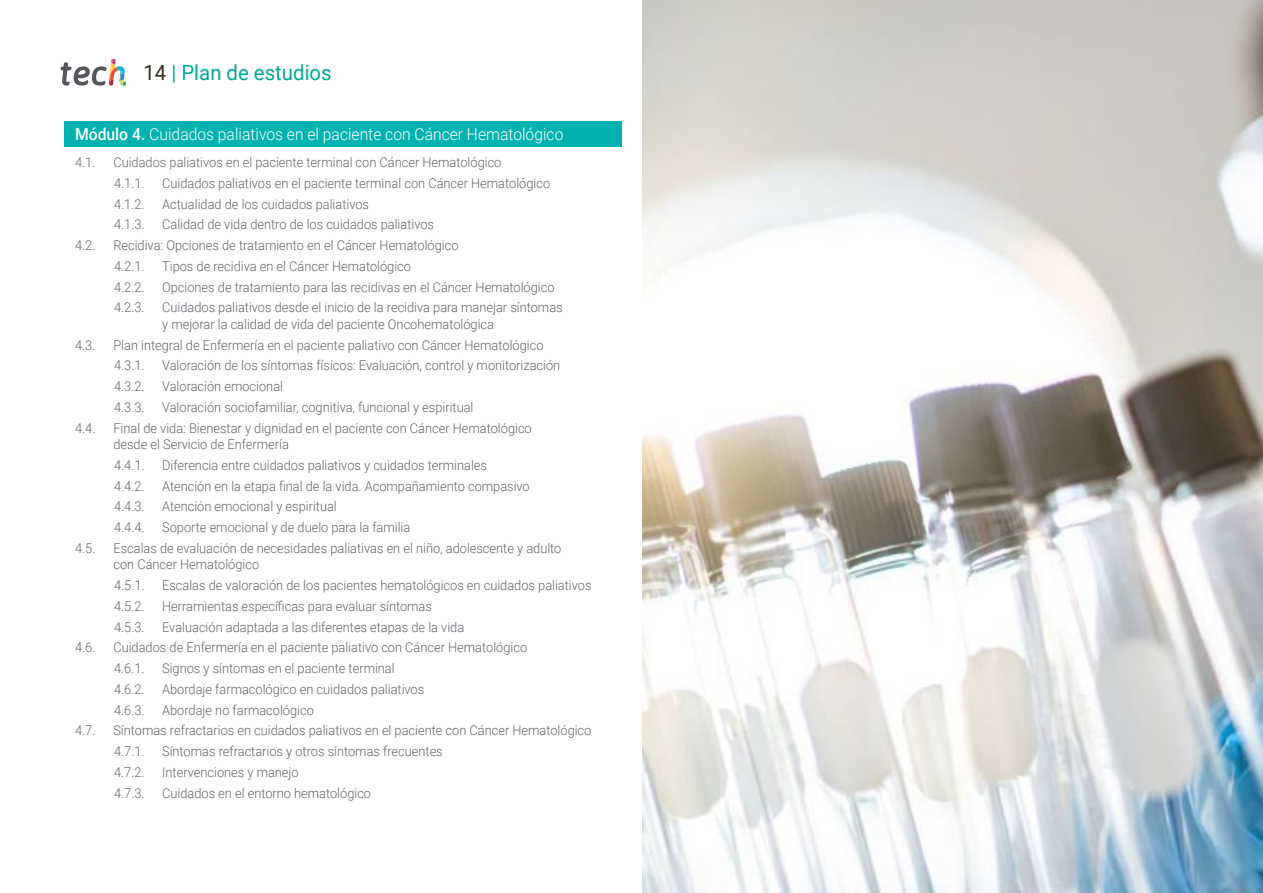
<style>
.page{position:relative;width:1263px;height:893px;background:#fff}
.page>*{position:absolute;margin:0;border:0;box-sizing:border-box;transform-origin:0 0}
.t1{font:21px "Roboto";color:#00a996}
.t2{font:300 16.5px "Roboto";color:#fff;scale:.95 1}
.t3{font:300 13.5px/20.7px "Roboto";color:#61646a;scale:.95 1}
.s1{color:#312e20}
.s2{font-weight:500}
</style>
<div class="page">
<div style="left:64px;top:121px;width:557px;height:25px;background:#00b2af"></div>
<img style="left:642px;top:0;width:621px;height:893px">
<svg style="left:61px;top:59px;width:65px;height:27px"></svg>
<h1 class="t1" style="left:144px;top:57px;width:190px"><span class="s1">14</span> | Plan de estudios</h1>
<p class="t2" style="left:75px;top:123px;width:515px"><span class="s2">Módulo 4.</span> Cuidados paliativos en el paciente con Cáncer Hematológico</p>
<p class="t3" style="left:75px;top:151px;width:23px">4.1.</p>
<p class="t3" style="left:113px;top:151px;width:410px">Cuidados paliativos en el paciente terminal con Cáncer Hematológico<br>4.1.1.</p>
<p class="t3" style="left:162px;top:172px;width:410px">Cuidados paliativos en el paciente terminal con Cáncer Hematológico</p>
<p class="t3" style="left:114px;top:193px;width:34px">4.1.2.</p>
<p class="t3" style="left:162px;top:193px;width:219px">Actualidad de los cuidados paliativos</p>
<p class="t3" style="left:114px;top:214px;width:34px">4.1.3.</p>
<p class="t3" style="left:162px;top:214px;width:288px">Calidad de vida dentro de los cuidados paliativos</p>
<p class="t3" style="left:75px;top:234px;width:23px">4.2.</p>
<p class="t3" style="left:113px;top:234px;width:365px">Recidiva: Opciones de tratamiento en el Cáncer Hematológico<br>4.2.1.</p>
<p class="t3" style="left:162px;top:255px;width:264px">Tipos de recidiva en el Cáncer Hematológico</p>
<p class="t3" style="left:114px;top:276px;width:34px">4.2.2.</p>
<p class="t3" style="left:162px;top:276px;width:415px">Opciones de tratamiento para las recidivas en el Cáncer Hematológico</p>
<p class="t3" style="left:114px;top:297px;width:34px">4.2.3.</p>
<p class="t3" style="left:162px;top:299px;width:423px;line-height:16.5px">Cuidados paliativos desde el inicio de la recidiva para manejar síntomas y mejorar la calidad de vida del paciente Oncohematológica</p>
<p class="t3" style="left:75px;top:334px;width:23px">4.3.</p>
<p class="t3" style="left:113px;top:334px;width:454px">Plan integral de Enfermería en el paciente paliativo con Cáncer Hematológico<br>4.3.1.</p>
<p class="t3" style="left:162px;top:355px;width:421px">Valoración de los síntomas físicos: Evaluación, control y monitorización</p>
<p class="t3" style="left:114px;top:375px;width:34px">4.3.2.</p>
<p class="t3" style="left:162px;top:375px;width:129px">Valoración emocional</p>
<p class="t3" style="left:114px;top:396px;width:34px">4.3.3.</p>
<p class="t3" style="left:162px;top:396px;width:329px">Valoración sociofamiliar, cognitiva, funcional y espiritual</p>
<p class="t3" style="left:75px;top:417px;width:23px">4.4.</p>
<p class="t3" style="left:113px;top:419px;width:442px;line-height:16.5px">Final de vida: Bienestar y dignidad en el paciente con Cáncer Hematológico desde el Servicio de Enfermería</p>
<p class="t3" style="left:114px;top:454px;width:34px">4.4.1.</p>
<p class="t3" style="left:162px;top:454px;width:343px">Diferencia entre cuidados paliativos y cuidados terminales</p>
<p class="t3" style="left:114px;top:475px;width:34px">4.4.2.</p>
<p class="t3" style="left:162px;top:475px;width:389px">Atención en la etapa final de la vida. Acompañamiento compasivo</p>
<p class="t3" style="left:114px;top:496px;width:34px">4.4.3.</p>
<p class="t3" style="left:162px;top:496px;width:185px">Atención emocional y espiritual</p>
<p class="t3" style="left:114px;top:516px;width:34px">4.4.4.</p>
<p class="t3" style="left:162px;top:516px;width:263px">Soporte emocional y de duelo para la familia</p>
<p class="t3" style="left:75px;top:537px;width:23px">4.5.</p>
<p class="t3" style="left:113px;top:539px;width:473px;line-height:16.5px">Escalas de evaluación de necesidades paliativas en el niño, adolescente y adulto con Cáncer Hematológico</p>
<p class="t3" style="left:114px;top:574px;width:34px">4.5.1.</p>
<p class="t3" style="left:162px;top:574px;width:453px">Escalas de valoración de los pacientes hematológicos en cuidados paliativos</p>
<p class="t3" style="left:114px;top:595px;width:34px">4.5.2.</p>
<p class="t3" style="left:162px;top:595px;width:285px">Herramientas específicas para evaluar síntomas</p>
<p class="t3" style="left:114px;top:616px;width:34px">4.5.3.</p>
<p class="t3" style="left:162px;top:616px;width:319px">Evaluación adaptada a las diferentes etapas de la vida</p>
<p class="t3" style="left:75px;top:637px;width:23px">4.6.</p>
<p class="t3" style="left:113px;top:637px;width:437px">Cuidados de Enfermería en el paciente paliativo con Cáncer Hematológico<br>4.6.1.</p>
<p class="t3" style="left:162px;top:657px;width:246px">Signos y síntomas en el paciente terminal</p>
<p class="t3" style="left:114px;top:678px;width:34px">4.6.2.</p>
<p class="t3" style="left:162px;top:678px;width:277px">Abordaje farmacológico en cuidados paliativos</p>
<p class="t3" style="left:114px;top:699px;width:34px">4.6.3.</p>
<p class="t3" style="left:162px;top:699px;width:161px">Abordaje no farmacológico</p>
<p class="t3" style="left:75px;top:720px;width:23px">4.7.</p>
<p class="t3" style="left:113px;top:720px;width:505px">Síntomas refractarios en cuidados paliativos en el paciente con Cáncer Hematológico<br>4.7.1.</p>
<p class="t3" style="left:162px;top:740px;width:297px">Síntomas refractarios y otros síntomas frecuentes</p>
<p class="t3" style="left:114px;top:761px;width:34px">4.7.2.</p>
<p class="t3" style="left:162px;top:761px;width:145px">Intervenciones y manejo</p>
<p class="t3" style="left:114px;top:782px;width:34px">4.7.3.</p>
<p class="t3" style="left:162px;top:782px;width:222px">Cuidados en el entorno hematológico</p>
</div>
